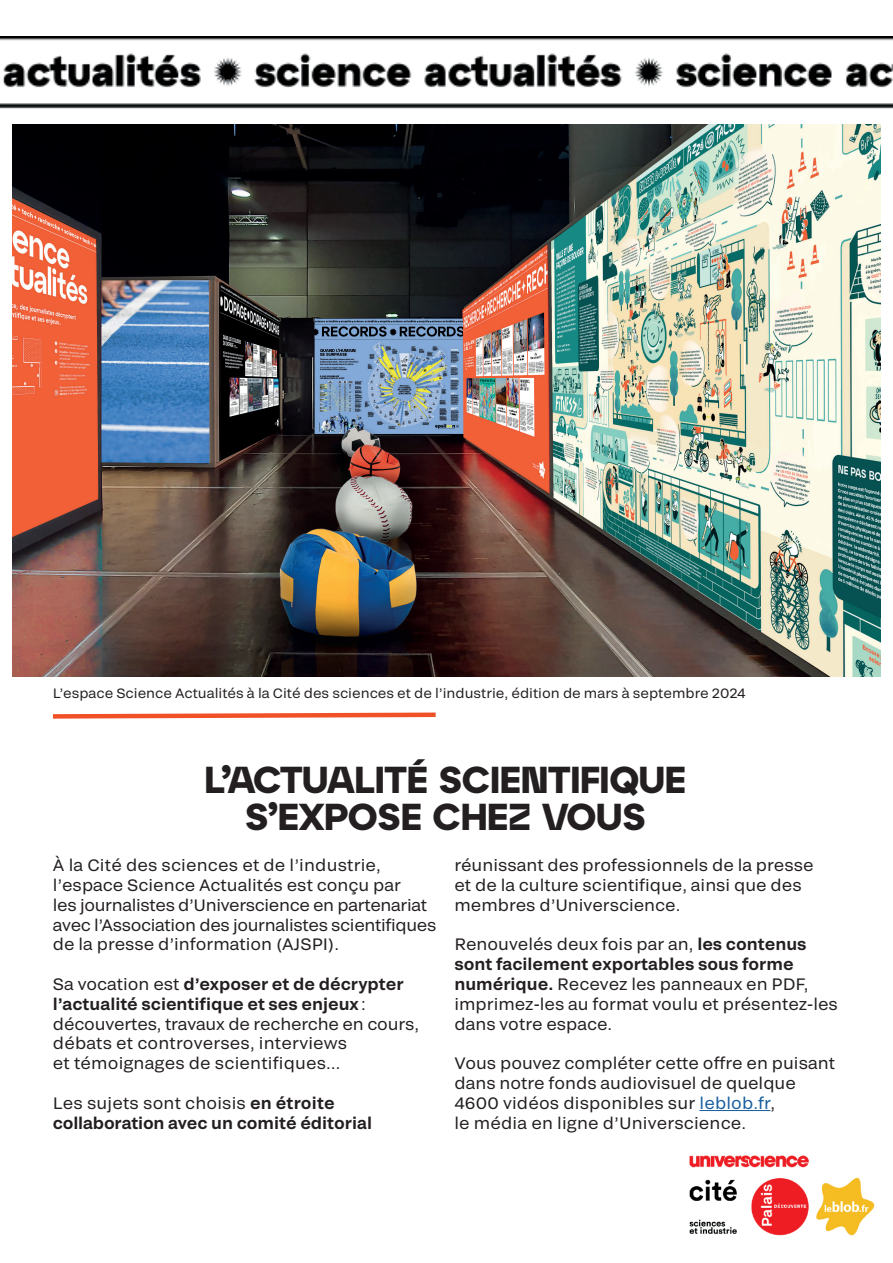
<style>
.page{position:relative;width:893px;height:1263px;background:#fff}
.page>*{position:absolute;margin:0;border:0;box-sizing:border-box;transform-origin:0 0}
.t1{font:700 37.5px/37.5px "Atyp Display";letter-spacing:-.01em;color:#231f20;text-align:center}
.t2{font:16.5px/19.8px "Grtsk";color:#231f20}
.t3{font:600 16.5px/19.8px "Grtsk";color:#231f20}
.t4{font:13.5px "Grtsk";color:#231f20}
.s1{font-weight:600}
.s2{font-weight:400}
.s3{color:#175d9e}
</style>
<div class="page">
<img style="left:0;top:36px;width:893px;height:73px">
<img style="left:13px;top:124px;width:867px;height:552px">
<svg style="left:52px;top:712px;width:384px;height:7px"></svg>
<img style="left:689px;top:1110px;width:186px;height:126px">
<hr style="left:699px;top:1110px;width:71px;height:1px;background:#175d9e">
<p class="t4" style="left:53px;top:684px;width:694px">L’espace Science Actualités à la Cité des sciences et de l’industrie, édition de mars à septembre 2024</p>
<h1 class="t1" style="left:205px;top:759px;width:483px">L’ACTUALITÉ SCIENTIFIQUE<br>S’EXPOSE CHEZ VOUS</h1>
<p class="t2" style="left:53px;top:855px;width:385px">À la Cité des sciences et de l’industrie, l’espace Science Actualités est conçu par<br>les journalistes d’Universcience en partenariat avec l’Association des journalistes scientifiques de la presse d’information (AJSPI).</p>
<p class="t2" style="left:53px;top:974px;width:368px">Sa vocation est <span class="s1">d’exposer et de décrypter l’actualité scientifique et ses enjeux</span>: découvertes, travaux de recherche en cours, débats et controverses, interviews<br>et témoignages de scientifiques…</p>
<p class="t3" style="left:53px;top:1093px;width:321px"><span class="s2">Les sujets sont choisis</span> en étroite collaboration avec un comité éditorial</p>
<p class="t2" style="left:454px;top:855px;width:361px">réunissant des professionnels de la presse et de la culture scientifique, ainsi que des membres d’Universcience.</p>
<p class="t2" style="left:454px;top:934px;width:385px">Renouvelés deux fois par an, <span class="s1">les contenus sont facilement exportables sous forme numérique.</span> Recevez les panneaux en PDF, imprimez-les au format voulu et présentez-les dans votre espace.</p>
<p class="t2" style="left:454px;top:1053px;width:382px">Vous pouvez compléter cette offre en puisant dans notre fonds audiovisuel de quelque 4600 vidéos disponibles sur <span class="s3">leblob.fr</span>,<br>le média en ligne d’Universcience.</p>
</div>
